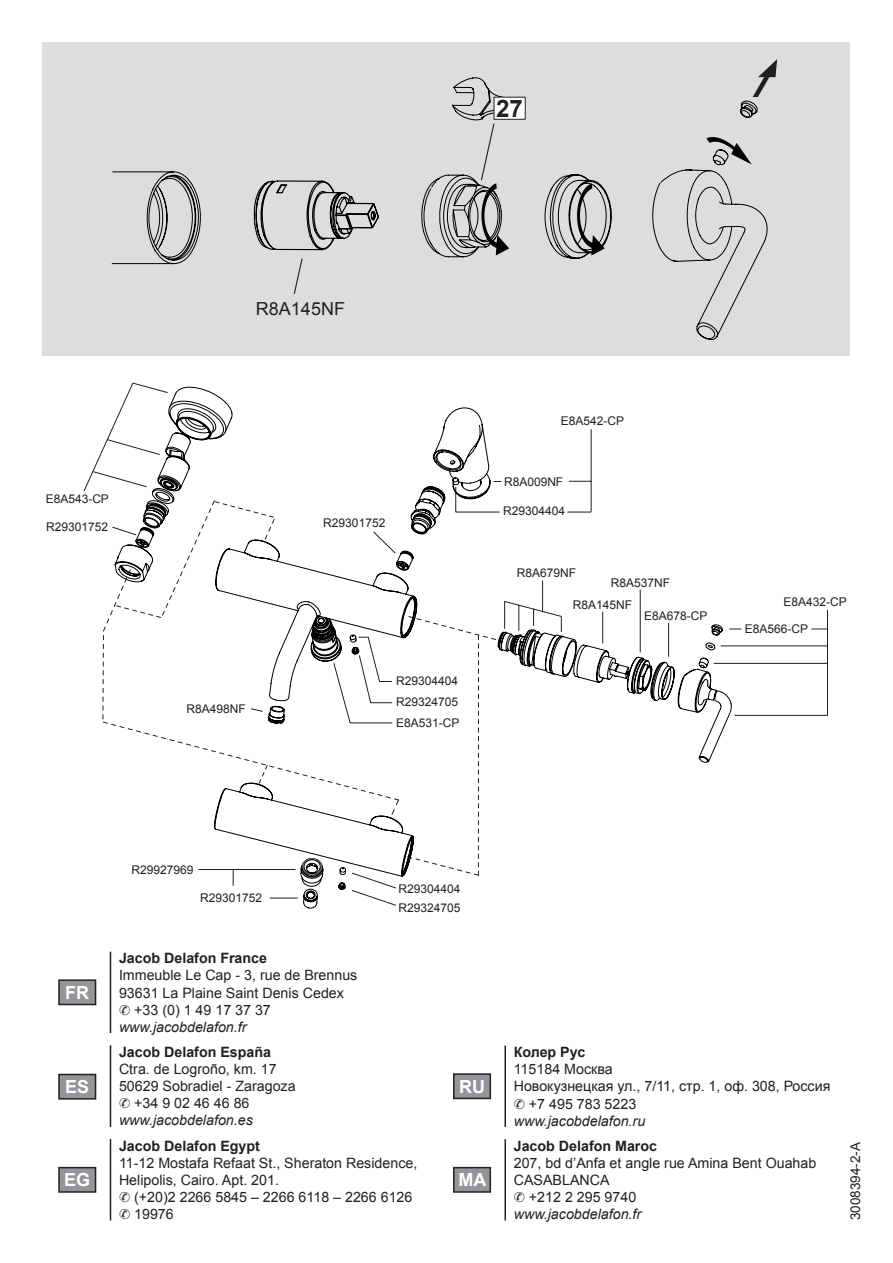
<style>
.page{position:relative;width:893px;height:1263px;background:#fff}
.page>*{position:absolute;margin:0;border:0;box-sizing:border-box;transform-origin:0 0}
.t1{font:700 24.15px "Arial";color:#231f20}
.t2{font:700 18px "Arial";color:#fff}
.t3{font:18px "Arial";color:#231f20}
.t4{font:14.25px/17.1px "Arial";color:#231f20}
.t5{font:700 14.25px "Arial";color:#231f20}
.t6{font:13.5px "Arial";color:#231f20}
.t7{font:12px/22.5px "Arial";color:#231f20}
.s1{font-style:italic}
</style>
<div class="page">
<div style="left:43px;top:43px;width:807px;height:313px;background:#dcdddf"></div>
<div style="left:59px;top:980px;width:37px;height:24px;background:#939598"></div>
<div style="left:58px;top:979px;width:38px;height:26px;border:2px solid #231f20"></div>
<hr style="left:110px;top:952px;width:1px;height:81px;background:#231f20">
<div style="left:454px;top:1074px;width:36px;height:24px;background:#939598"></div>
<div style="left:453px;top:1073px;width:38px;height:26px;border:2px solid #231f20"></div>
<hr style="left:504px;top:1045px;width:2px;height:82px;background:#231f20">
<div style="left:59px;top:1074px;width:37px;height:25px;background:#939598"></div>
<div style="left:58px;top:1074px;width:38px;height:25px;border:2px solid #231f20"></div>
<hr style="left:110px;top:1045px;width:1px;height:82px;background:#231f20">
<div style="left:454px;top:1167px;width:36px;height:25px;background:#939598"></div>
<div style="left:453px;top:1167px;width:38px;height:26px;border:2px solid #231f20"></div>
<hr style="left:504px;top:1139px;width:2px;height:81px;background:#231f20">
<div style="left:59px;top:1167px;width:37px;height:25px;background:#939598"></div>
<div style="left:58px;top:1167px;width:38px;height:26px;border:2px solid #231f20"></div>
<hr style="left:110px;top:1139px;width:1px;height:81px;background:#231f20">
<svg style="left:83px;top:382px;width:745px;height:507px"></svg>
<svg style="left:112px;top:98px;width:656px;height:166px"></svg>
<svg style="left:253px;top:178px;width:127px;height:73px"></svg>
<svg style="left:748px;top:59px;width:30px;height:42px"></svg>
<div style="left:494px;top:97px;width:31px;height:22px;background:#fff"></div>
<svg style="left:452px;top:77px;width:68px;height:179px"></svg>
<svg style="left:571px;top:135px;width:193px;height:206px"></svg>
<svg style="left:293px;top:257px;width:10px;height:37px"></svg>
<h1 class="t1" style="left:496px;top:92px;width:28px">27</h1>
<p class="t3" style="left:256px;top:296px;width:91px">R8A145NF</p>
<p class="t7" style="left:46px;top:488px;width:65px">E8A543-CP</p>
<p class="t7" style="left:46px;top:516px;width:64px">R29301752</p>
<p class="t7" style="left:323px;top:512px;width:64px">R29301752</p>
<p class="t7" style="left:187px;top:697px;width:61px">R8A498NF</p>
<p class="t7" style="left:396px;top:669px;width:64px">R29304404</p>
<p class="t7" style="left:396px;top:691px;width:64px">R29324705</p>
<p class="t7" style="left:396px;top:711px;width:65px">E8A531-CP</p>
<p class="t7" style="left:561px;top:410px;width:65px">E8A542-CP</p>
<p class="t7" style="left:504px;top:470px;width:61px">R8A009NF</p>
<p class="t7" style="left:503px;top:500px;width:64px">R29304404</p>
<p class="t7" style="left:517px;top:562px;width:61px">R8A679NF</p>
<p class="t7" style="left:573px;top:571px;width:99px;text-indent:38px">R8A537NF<br>R8A145NF</p>
<p class="t7" style="left:644px;top:605px;width:65px">E8A678-CP</p>
<p class="t7" style="left:783px;top:591px;width:65px">E8A432-CP</p>
<p class="t7" style="left:745px;top:618px;width:65px">E8A566-CP</p>
<p class="t2" style="left:65px;top:980px;width:25px">FR</p>
<p class="t2" style="left:65px;top:1075px;width:26px">ES</p>
<p class="t2" style="left:64px;top:1168px;width:28px">EG</p>
<p class="t7" style="left:132px;top:859px;width:64px">R29927969</p>
<p class="t7" style="left:200px;top:886px;width:64px">R29301752</p>
<p class="t5" style="left:119px;top:949px;width:150px">Jacob Delafon France</p>
<p class="t4" style="left:119px;top:967px;width:240px">Immeuble Le Cap - 3, rue de Brennus<br>93631 La Plaine Saint Denis Cedex ✆ +33 (0) 1 49 17 37 37 <span class="s1">www.jacobdelafon.fr</span></p>
<p class="t5" style="left:119px;top:1042px;width:154px">Jacob Delafon España</p>
<p class="t4" style="left:119px;top:1061px;width:178px">Ctra. de Logroño, km. 17<br>50629 Sobradiel - Zaragoza ✆ +34 9 02 46 46 86 <span class="s1">www.jacobdelafon.es</span></p>
<p class="t7" style="left:399px;top:878px;width:64px">R29304404</p>
<p class="t7" style="left:399px;top:896px;width:64px">R29324705</p>
<p class="t2" style="left:459px;top:1074px;width:27px">RU</p>
<p class="t5" style="left:119px;top:1136px;width:142px">Jacob Delafon Egypt</p>
<p class="t4" style="left:119px;top:1154px;width:300px">11-12 Mostafa Refaat St., Sheraton Residence,<br>Helipolis, Cairo. Apt. 201.<br>✆ (+20)2 2266 5845 – 2266 6118 – 2266 6126 ✆ 19976</p>
<p class="t2" style="left:458px;top:1168px;width:29px">MA</p>
<p class="t5" style="left:514px;top:1043px;width:73px">Колер Рус</p>
<p class="t4" style="left:514px;top:1061px;width:318px">115184 Москва<br>Новокузнецкая ул., 7/11, стр. 1, оф. 308, Россия ✆ +7 495 783 5223<br><span class="s1">www.jacobdelafon.ru</span></p>
<p class="t5" style="left:514px;top:1136px;width:145px">Jacob Delafon Maroc</p>
<p class="t4" style="left:514px;top:1154px;width:304px">207, bd d’Anfa et angle rue Amina Bent Ouahab<br>CASABLANCA<br>✆ +212 2 295 9740<br><span class="s1">www.jacobdelafon.fr</span></p>
<p class="t6" style="left:847px;top:1220px;width:80px;rotate:-90deg">3008394-2-A</p>
</div>
